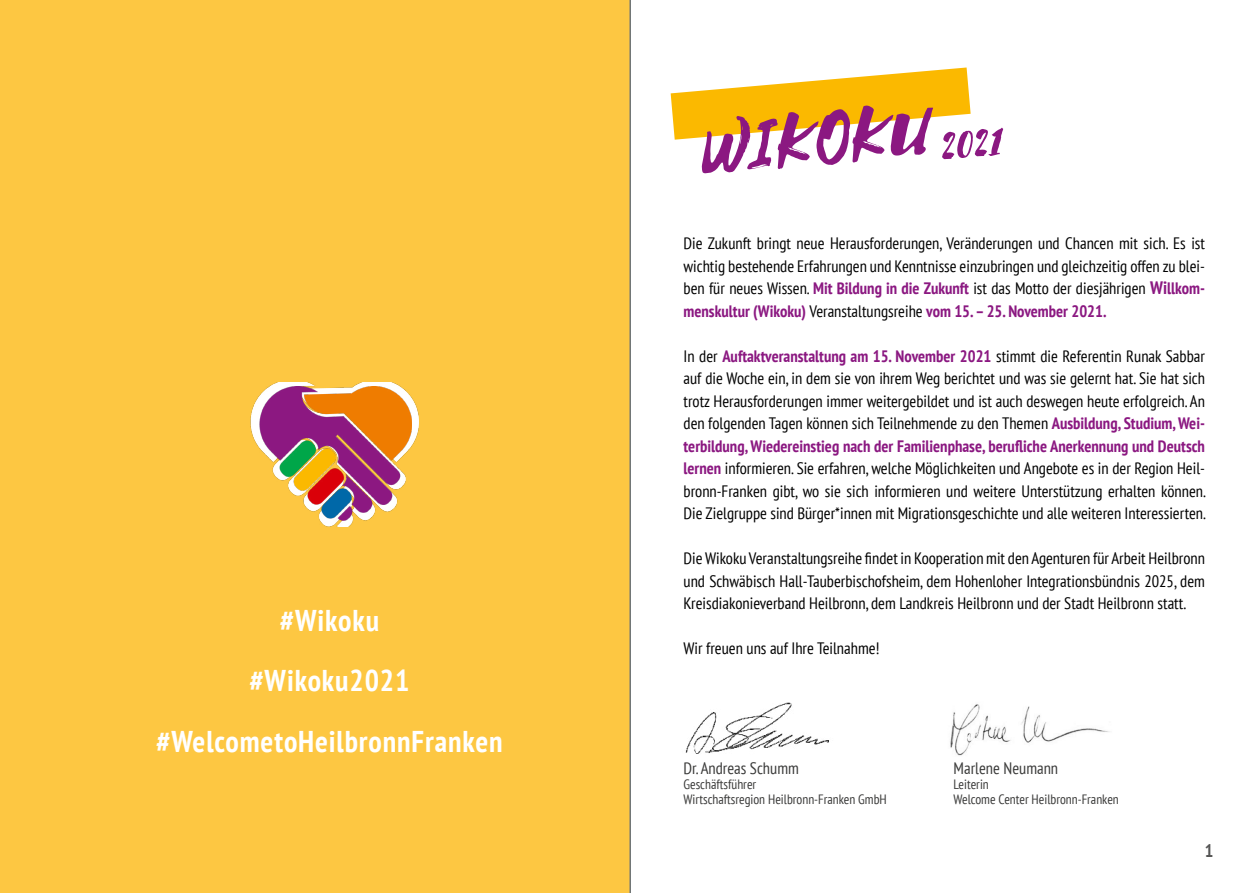
<style>
.page{position:relative;width:1259px;height:893px;background:#fff}
.page>*{position:absolute;margin:0;border:0;box-sizing:border-box;transform-origin:0 0}
.t1{font:80.7px "Selima";color:#8b1881}
.t2{font:700 condensed 30px "PT Sans";letter-spacing:.03em;color:#fff}
.t3{font:700 condensed 18px "PT Sans";color:#565655}
.t4{font:condensed 16.5px/22.5px "PT Sans";color:#000;text-align:justify}
.t5{font:condensed 16.5px "PT Sans";color:#3a3a39}
.t6{font:condensed 13.5px "PT Sans";color:#3a3a39}
.s1{font-weight:700;color:#8b1881}
.s2{font-weight:700;font-size:18px;color:#8b1881}
</style>
<div class="page">
<div style="left:0;top:0;width:629px;height:893px;background:#fdc742"></div>
<img style="left:250px;top:382px;width:168px;height:145px">
<img style="left:685px;top:702px;width:144px;height:52px">
<img style="left:950px;top:704px;width:160px;height:52px">
<svg style="left:670px;top:68px;width:300px;height:72px"></svg>
<img style="left:260px;top:387px;width:151px;height:133px">
<hr style="left:629px;top:0;width:2px;height:893px;background:#717676">
<h2 class="t2" style="left:280px;top:600px;width:101px">#Wikoku</h2>
<h2 class="t2" style="left:249px;top:661px;width:162px">#Wikoku2021</h2>
<h2 class="t2" style="left:156px;top:721px;width:348px">#WelcometoHeilbronnFranken</h2>
<h1 class="t1" style="left:698px;top:106px;width:302px;rotate:-5deg">WIKOKU<sub>2021</sub></h1>
<p class="t4" style="left:683px;top:232px;width:523px">Die Zukunft bringt neue Herausforderungen, Veränderungen und Chancen mit sich. Es ist wichtig bestehende Erfahrungen und Kenntnisse einzubringen und gleichzeitig offen zu blei&shy;ben für neues Wissen. <span class="s1">Mit Bildung in die Zukunft</span> ist das Motto der diesjährigen <span class="s2">Wi</span><span class="s1">llkom&shy;menskultur (Wikoku)</span> Veranstaltungsreihe <span class="s1">vom 15. – 25. November 2021.</span></p>
<p class="t4" style="left:683px;top:344px;width:524px">In der <span class="s1">Auftaktveranstaltung am 15. November 2021</span> stimmt die Referentin Runak Sabbar auf die Woche ein, in dem sie von ihrem Weg berichtet und was sie gelernt hat. Sie hat sich trotz Herausforderungen immer weitergebildet und ist auch deswegen heute erfolgreich. An den folgenden Tagen können sich Teilnehmende zu den Themen <span class="s1">Ausbildung, Studium, Wei&shy;terbildung, Wiedereinstieg nach der Familienphase, berufliche Anerkennung und Deutsch lernen</span> informieren. Sie erfahren, welche Möglichkeiten und Angebote es in der Region Heil&shy;bronn-Franken gibt, wo sie sich informieren und weitere Unterstützung erhalten können.<br>Die Zielgruppe sind Bürger*innen mit Migrationsgeschichte und alle weiteren Interessierten.</p>
<p class="t4" style="left:683px;top:547px;width:523px">Die Wikoku Veranstaltungsreihe findet in Kooperation mit den Agenturen für Arbeit Heilbronn und Schwäbisch Hall-Tauberbischofsheim, dem Hohenloher Integrationsbündnis 2025, dem Kreisdiakonieverband Heilbronn, dem Landkreis Heilbronn und der Stadt Heilbronn statt.</p>
<p class="t4" style="left:683px;top:637px;width:198px">Wir freuen uns auf Ihre Teilnahme!</p>
<p class="t5" style="left:683px;top:758px;width:117px">Dr. Andreas Schumm</p>
<p class="t5" style="left:953px;top:758px;width:106px">Marlene Neumann</p>
<p class="t6" style="left:683px;top:776px;width:74px">Geschäftsführer</p>
<p class="t6" style="left:953px;top:776px;width:37px">Leiterin</p>
<p class="t6" style="left:683px;top:791px;width:205px">Wirtschaftsregion Heilbronn-Franken GmbH</p>
<p class="t6" style="left:953px;top:791px;width:167px">Welcome Center Heilbronn-Franken</p>
<p class="t3" style="left:1205px;top:839px;width:10px">1</p>
</div>
